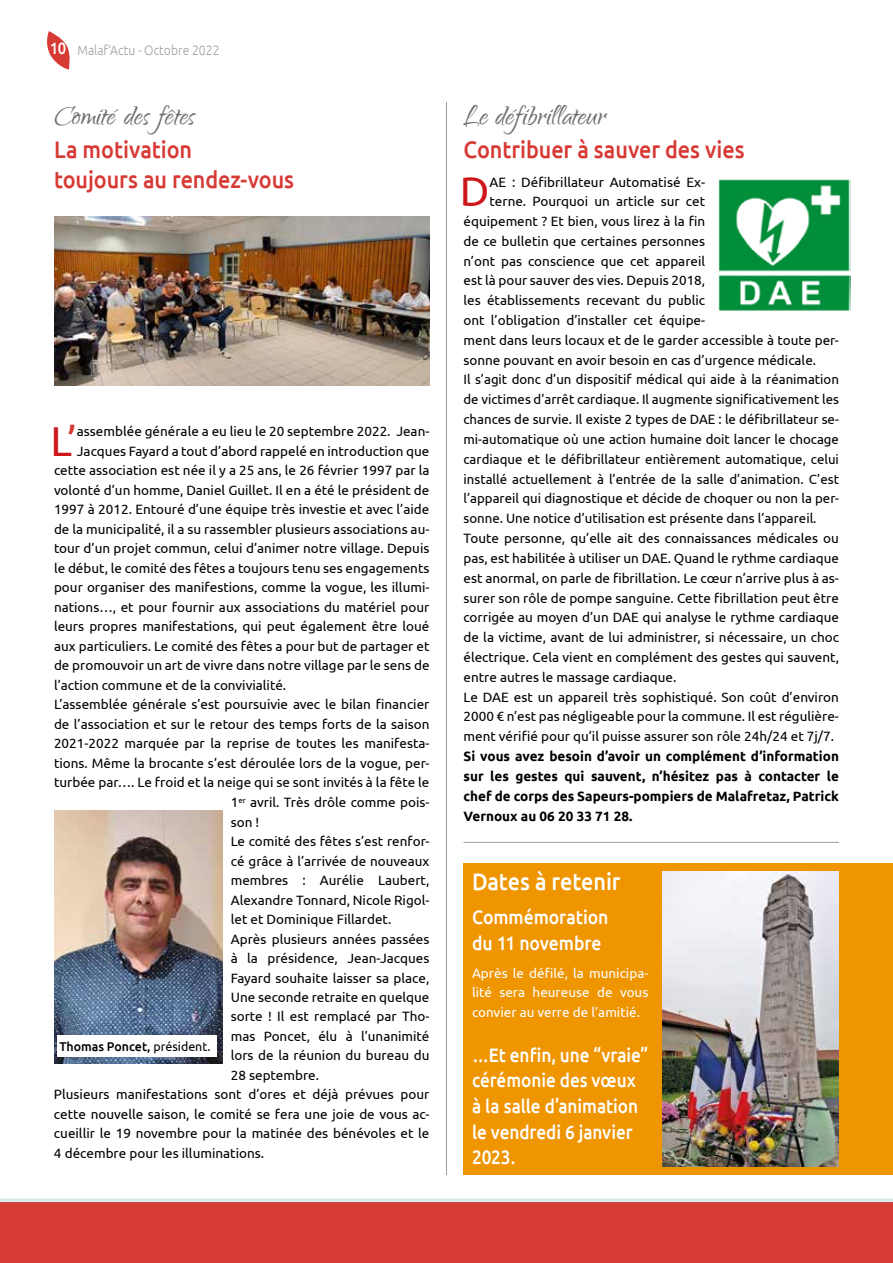
<style>
.page{position:relative;width:893px;height:1263px;background:#fff}
.page>*{position:absolute;margin:0;border:0;box-sizing:border-box;transform-origin:0 0}
.t1{font:41.7px "Ubuntu";color:#cd1719}
.t2{font:34.5px "Qwigley";color:#706f6f}
.t3{font:500 24px/30px "Ubuntu";letter-spacing:-.005em;color:#d73934;scale:.9 1}
.t4{font:500 24px "Ubuntu";letter-spacing:-.005em;color:#fff;scale:.9 1}
.t5{font:500 19.5px/25.5px "Ubuntu";letter-spacing:-.005em;color:#fff;scale:.88 1}
.t6{font:500 19.5px/25.5px "Ubuntu";letter-spacing:-.005em;color:#fff;scale:.9 1}
.t7{font:13.5px "Ubuntu";color:#000}
.t8{font:700 13.5px/19.8px "Ubuntu";color:#000;text-align:justify}
.t9{font:13.5px/19.5px "Ubuntu";color:#fff;text-align:justify}
.t10{font:300 13.5px "Ubuntu";color:#9d9d9c;scale:.9 1}
.t11{font:500 12.75px "Ubuntu";color:#000}
.s1{font-weight:500;font-size:16.5px;color:#fff}
.s2{color:#d73934}
.s3{font-weight:400}
</style>
<div class="page">
<svg style="left:47px;top:31px;width:23px;height:39px"></svg>
<div style="left:0;top:1203px;width:893px;height:60px;background:#d73934"></div>
<div style="left:0;top:1198px;width:893px;height:5px;background:#dae8e9"></div>
<div style="left:463px;top:863px;width:430px;height:312px;background:#ef9500"></div>
<hr style="left:446px;top:102px;width:1px;height:1073px;background:#9d9d9c">
<img style="left:54px;top:217px;width:375px;height:169px">
<img style="left:54px;top:811px;width:168px;height:253px">
<div style="left:57px;top:1035px;width:160px;height:22px;background:#fff"></div>
<img style="left:718px;top:179px;width:132px;height:132px">
<hr style="left:463px;top:842px;width:376px;height:1px;background:#9d9d9c">
<img style="left:662px;top:872px;width:177px;height:294px">
<p class="t10" style="left:50px;top:42px;width:190px"><span class="s1">10</span> Malaf’Actu - Octobre 2022</p>
<h2 class="t2" style="left:54px;top:98px;width:143px">Comité des fêtes</h2>
<h3 class="t3" style="left:54px;top:134px;width:268px">La motivation<br>toujours au rendez-vous</h3>
<h1 class="t1" style="left:50px;top:416px;width:28px">L<span class="s2">’</span></h1>
<p class="t7" style="left:77px;top:423px;width:354px">assemblée générale a eu lieu le 20 septembre 2022. Jean-</p>
<p class="t7" style="left:77px;top:443px;width:354px">Jacques Fayard a tout d’abord rappelé en introduction que</p>
<p class="t7" style="left:54px;top:462px;width:377px">cette association est née il y a 25 ans, le 26 février 1997 par la</p>
<p class="t7" style="left:54px;top:482px;width:377px">volonté d’un homme, Daniel Guillet. Il en a été le président de</p>
<p class="t7" style="left:54px;top:501px;width:377px">1997 à 2012. Entouré d’une équipe très investie et avec l’aide</p>
<p class="t7" style="left:54px;top:521px;width:377px">de la municipalité, il a su rassembler plusieurs associations au-</p>
<p class="t7" style="left:54px;top:540px;width:377px">tour d’un projet commun, celui d’animer notre village. Depuis</p>
<p class="t7" style="left:54px;top:560px;width:377px">le début, le comité des fêtes a toujours tenu ses engagements</p>
<p class="t7" style="left:54px;top:579px;width:377px">pour organiser des manifestions, comme la vogue, les illumi-</p>
<p class="t7" style="left:54px;top:599px;width:377px">nations…, et pour fournir aux associations du matériel pour</p>
<p class="t7" style="left:54px;top:618px;width:377px">leurs propres manifestations, qui peut également être loué</p>
<p class="t7" style="left:54px;top:638px;width:377px">aux particuliers. Le comité des fêtes a pour but de partager et</p>
<p class="t7" style="left:54px;top:657px;width:377px">de promouvoir un art de vivre dans notre village par le sens de</p>
<p class="t7" style="left:54px;top:677px;width:234px">l’action commune et de la convivialité.</p>
<p class="t7" style="left:54px;top:696px;width:377px">L’assemblée générale s’est poursuivie avec le bilan financier</p>
<p class="t7" style="left:54px;top:716px;width:377px">de l’association et sur le retour des temps forts de la saison</p>
<p class="t7" style="left:54px;top:735px;width:377px">2021-2022 marquée par la reprise de toutes les manifesta-</p>
<p class="t7" style="left:54px;top:755px;width:377px">tions. Même la brocante s’est déroulée lors de la vogue, per-</p>
<p class="t7" style="left:54px;top:774px;width:377px">turbée par…. Le froid et la neige qui se sont invités à la fête le</p>
<p class="t7" style="left:231px;top:794px;width:200px">1<sup>er</sup> avril. Très drôle comme pois-</p>
<p class="t7" style="left:231px;top:813px;width:30px">son !</p>
<p class="t7" style="left:231px;top:833px;width:200px">Le comité des fêtes s’est renfor-</p>
<p class="t7" style="left:231px;top:852px;width:200px">cé grâce à l’arrivée de nouveaux</p>
<p class="t7" style="left:231px;top:872px;width:200px">membres : Aurélie Laubert,</p>
<p class="t7" style="left:231px;top:891px;width:200px">Alexandre Tonnard, Nicole Rigol-</p>
<p class="t7" style="left:231px;top:911px;width:162px">let et Dominique Fillardet.</p>
<p class="t7" style="left:231px;top:930px;width:200px">Après plusieurs années passées</p>
<p class="t7" style="left:231px;top:950px;width:200px">à la présidence, Jean-Jacques</p>
<p class="t7" style="left:231px;top:969px;width:200px">Fayard souhaite laisser sa place,</p>
<p class="t7" style="left:231px;top:989px;width:200px">Une seconde retraite en quelque</p>
<p class="t7" style="left:231px;top:1008px;width:200px">sorte ! Il est remplacé par Tho-</p>
<p class="t7" style="left:231px;top:1028px;width:200px">mas Poncet, élu à l’unanimité</p>
<p class="t7" style="left:231px;top:1047px;width:200px">lors de la réunion du bureau du</p>
<p class="t7" style="left:231px;top:1067px;width:90px">28 septembre.</p>
<p class="t7" style="left:54px;top:1086px;width:377px">Plusieurs manifestations sont d’ores et déjà prévues pour</p>
<p class="t7" style="left:54px;top:1106px;width:377px">cette nouvelle saison, le comité se fera une joie de vous ac-</p>
<p class="t7" style="left:54px;top:1125px;width:377px">cueillir le 19 novembre pour la matinée des bénévoles et le</p>
<p class="t7" style="left:54px;top:1145px;width:212px">4 décembre pour les illuminations.</p>
<p class="t11" style="left:59px;top:1038px;width:153px">Thomas Poncet, <span class="s3">président.</span></p>
<h2 class="t2" style="left:463px;top:98px;width:144px">Le défibrillateur</h2>
<h3 class="t3" style="left:463px;top:134px;width:314px">Contribuer à sauver des vies</h3>
<h1 class="t1" style="left:460px;top:166px;width:31px">D</h1>
<p class="t7" style="left:490px;top:174px;width:217px">AE : Défibrillateur Automatisé Ex-</p>
<p class="t7" style="left:490px;top:193px;width:217px">terne. Pourquoi un article sur cet</p>
<p class="t7" style="left:463px;top:213px;width:243px">équipement ? Et bien, vous lirez à la fin</p>
<p class="t7" style="left:463px;top:233px;width:243px">de ce bulletin que certaines personnes</p>
<p class="t7" style="left:463px;top:253px;width:243px">n’ont pas conscience que cet appareil</p>
<p class="t7" style="left:463px;top:272px;width:243px">est là pour sauver des vies. Depuis 2018,</p>
<p class="t7" style="left:463px;top:292px;width:243px">les établissements recevant du public</p>
<p class="t7" style="left:463px;top:312px;width:243px">ont l’obligation d’installer cet équipe-</p>
<p class="t7" style="left:463px;top:332px;width:377px">ment dans leurs locaux et de le garder accessible à toute per-</p>
<p class="t7" style="left:463px;top:352px;width:354px">sonne pouvant en avoir besoin en cas d’urgence médicale.</p>
<p class="t7" style="left:463px;top:371px;width:377px">Il s’agit donc d’un dispositif médical qui aide à la réanimation</p>
<p class="t7" style="left:463px;top:391px;width:377px">de victimes d’arrêt cardiaque. Il augmente significativement les</p>
<p class="t7" style="left:463px;top:411px;width:377px">chances de survie. Il existe 2 types de DAE : le défibrillateur se-</p>
<p class="t7" style="left:463px;top:431px;width:377px">mi-automatique où une action humaine doit lancer le chocage</p>
<p class="t7" style="left:463px;top:451px;width:377px">cardiaque et le défibrillateur entièrement automatique, celui</p>
<p class="t7" style="left:463px;top:471px;width:377px">installé actuellement à l’entrée de la salle d’animation. C’est</p>
<p class="t7" style="left:463px;top:490px;width:377px">l’appareil qui diagnostique et décide de choquer ou non la per-</p>
<p class="t7" style="left:463px;top:510px;width:355px">sonne. Une notice d’utilisation est présente dans l’appareil.</p>
<p class="t7" style="left:463px;top:530px;width:377px">Toute personne, qu’elle ait des connaissances médicales ou</p>
<p class="t7" style="left:463px;top:550px;width:377px">pas, est habilitée à utiliser un DAE. Quand le rythme cardiaque</p>
<p class="t7" style="left:463px;top:570px;width:377px">est anormal, on parle de fibrillation. Le cœur n’arrive plus à as-</p>
<p class="t7" style="left:463px;top:589px;width:377px">surer son rôle de pompe sanguine. Cette fibrillation peut être</p>
<p class="t7" style="left:463px;top:609px;width:377px">corrigée au moyen d’un DAE qui analyse le rythme cardiaque</p>
<p class="t7" style="left:463px;top:629px;width:377px">de la victime, avant de lui administrer, si nécessaire, un choc</p>
<p class="t7" style="left:463px;top:649px;width:377px">électrique. Cela vient en complément des gestes qui sauvent,</p>
<p class="t7" style="left:463px;top:669px;width:214px">entre autres le massage cardiaque.</p>
<p class="t7" style="left:463px;top:689px;width:377px">Le DAE est un appareil très sophistiqué. Son coût d’environ</p>
<p class="t7" style="left:463px;top:708px;width:377px">2000 € n’est pas négligeable pour la commune. Il est régulière-</p>
<p class="t7" style="left:463px;top:728px;width:372px">ment vérifié pour qu’il puisse assurer son rôle 24h/24 et 7j/7.</p>
<p class="t8" style="left:463px;top:746px;width:377px">Si vous avez besoin d’avoir un complément d’information sur les gestes qui sauvent, n’hésitez pas à contacter le chef de corps des Sapeurs-pompiers de Malafretaz, Patrick Vernoux au 06 20 33 71 28.</p>
<h3 class="t4" style="left:472px;top:867px;width:167px">Dates à retenir</h3>
<h3 class="t6" style="left:472px;top:904px;width:153px">Commémoration du 11 novembre</h3>
<p class="t9" style="left:472px;top:963px;width:178px">Après le défilé, la municipa&shy;lité sera heureuse de vous convier au verre de l’amitié.</p>
<h3 class="t5" style="left:472px;top:1041px;width:202px">…Et enfin, une “vraie” cérémonie des vœux à la salle d’animation le vendredi 6 janvier<br>2023.</h3>
</div>
